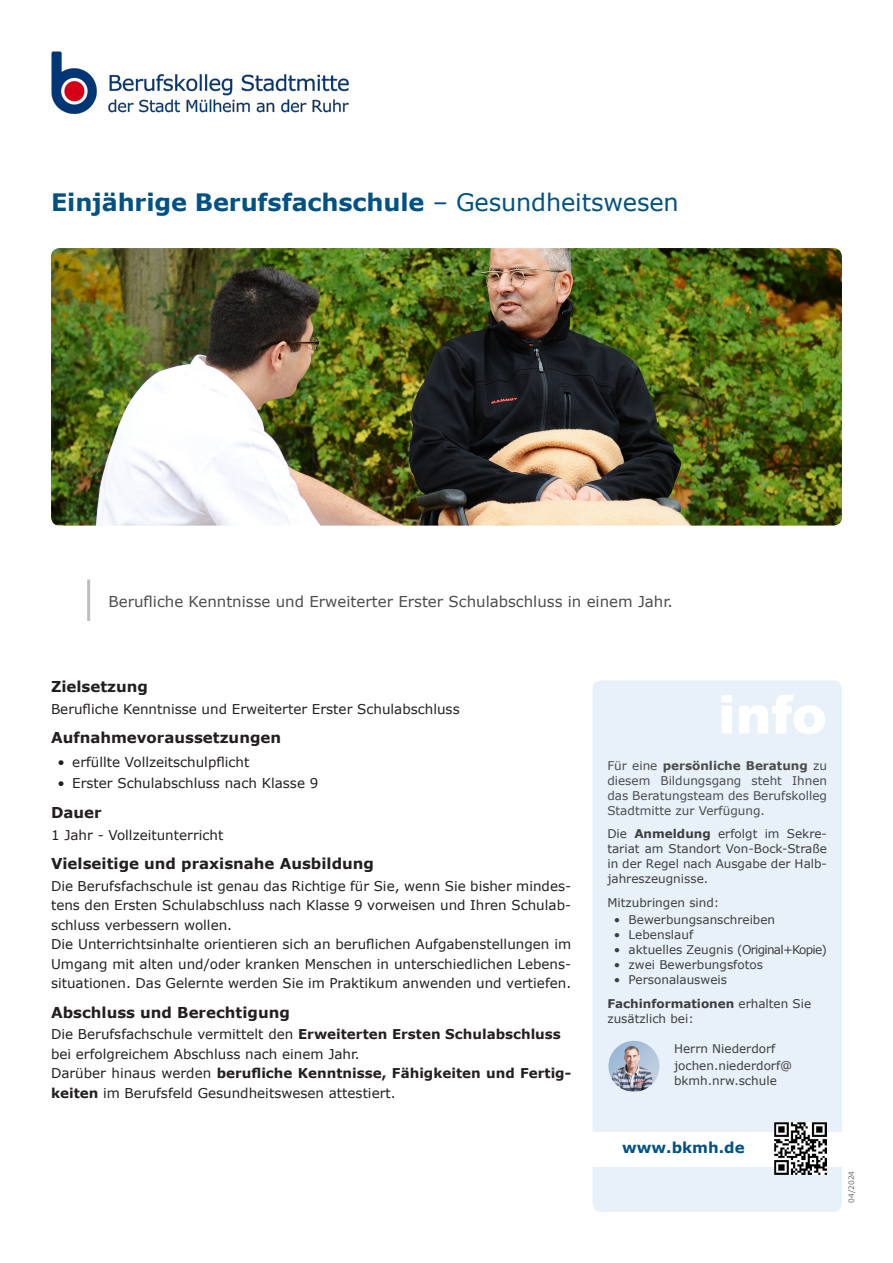
<style>
.page{position:relative;width:893px;height:1263px;background:#fff}
.page>*{position:absolute;margin:0;border:0;box-sizing:border-box;transform-origin:0 0}
.t1{font:900 53.55px "Arial";color:#fff}
.t2{font:700 24px "Verdana";letter-spacing:-.005em;color:#005285}
.Überschrift{font:700 15px "Verdana";color:#231f20}
.Fließtext{font:15px "Verdana";color:#4b4c4d}
.t3{font:700 15px "Verdana";color:#005285}
.Fließtext-2{font:13.5px/19.5px "Verdana";color:#231f20;text-align:justify}
.Aufzählungen{font:13.5px "Verdana";color:#231f20}
.Infobox{font:12px/15px "Verdana";color:#3e3e3f;text-align:justify}
.Infobox-2{font:12px/15px "Verdana";color:#4b4c4d;text-align:justify}
.Aufzählungen-2{font:12px "Verdana";color:#3e3e3f}
.t4{font:7.5px "Verdana";color:#6c6d70}
.s1{font-weight:400}
.s2{font-weight:700}
</style>
<div class="page">
<div style="left:592px;top:680px;width:250px;height:532px;background:#e8f1f9;border-radius:9px"></div>
<img style="left:608px;top:1041px;width:51px;height:51px;border-radius:26px">
<div style="left:592px;top:1132px;width:250px;height:34px;background:#fff"></div>
<img style="left:774px;top:1123px;width:52px;height:52px">
<img style="left:51px;top:51px;width:298px;height:62px">
<img style="left:51px;top:248px;width:791px;height:278px">
<hr style="left:87px;top:579px;width:3px;height:42px;background:#bcbdc0">
<p class="t2" style="left:51px;top:186px;width:629px">Einjährige Berufsfachschule <span class="s1">– Gesundheitswesen</span></p>
<p class="Fließtext" style="left:108px;top:591px;width:566px">Berufliche Kenntnisse und Erweiterter Erster Schulabschluss in einem Jahr.</p>
<p class="Überschrift" style="left:51px;top:676px;width:99px">Zielsetzung</p>
<p class="Fließtext-2" style="left:51px;top:699px;width:410px">Berufliche Kenntnisse und Erweiterter Erster Schulabschluss</p>
<p class="Überschrift" style="left:51px;top:727px;width:232px">Aufnahmevoraussetzungen</p>
<p class="Aufzählungen" style="left:57px;top:752px;width:194px">• erfüllte Vollzeitschulpflicht</p>
<p class="Aufzählungen" style="left:57px;top:774px;width:262px">• Erster Schulabschluss nach Klasse 9</p>
<p class="Überschrift" style="left:51px;top:802px;width:52px">Dauer</p>
<p class="Fließtext-2" style="left:51px;top:825px;width:174px">1 Jahr - Vollzeitunterricht</p>
<p class="Überschrift" style="left:51px;top:853px;width:324px">Vielseitige und praxisnahe Ausbildung</p>
<p class="Fließtext-2" style="left:51px;top:876px;width:522px">Die Berufsfachschule ist genau das Richtige für Sie, wenn Sie bisher mindes&shy;tens den Ersten Schulabschluss nach Klasse 9 vorweisen und Ihren Schulab&shy;schluss verbessern wollen.</p>
<p class="Fließtext-2" style="left:51px;top:934px;width:522px">Die Unterrichtsinhalte orientieren sich an beruflichen Aufgabenstellungen im Umgang mit alten und/oder kranken Menschen in unterschiedlichen Lebens&shy;situationen. Das Gelernte werden Sie im Praktikum anwenden und vertiefen.</p>
<p class="Überschrift" style="left:51px;top:1001px;width:240px">Abschluss und Berechtigung</p>
<p class="Fließtext-2" style="left:51px;top:1024px;width:511px">Die Berufsfachschule vermittelt den <span class="s2">Erweiterten Ersten Schulabschluss </span>bei erfolgreichem Abschluss nach einem Jahr.</p>
<p class="Fließtext-2" style="left:51px;top:1063px;width:522px">Darüber hinaus werden <span class="s2">berufliche Kenntnisse, Fähigkeiten und Fertig&shy;keiten</span> im Berufsfeld Gesundheitswesen attestiert.</p>
<p class="t1" style="left:718px;top:676px;width:111px">info</p>
<p class="Infobox-2" style="left:607px;top:758px;width:221px">Für eine <span class="s2">persönliche Beratung</span> zu diesem Bildungsgang steht Ihnen das Beratungsteam des Berufskolleg Stadtmitte zur Verfügung.</p>
<p class="Infobox" style="left:607px;top:826px;width:221px">Die <span class="s2">Anmeldung</span> erfolgt im Sekre&shy;tariat am Standort Von-Bock-Straße in der Regel nach Ausgabe der Halb&shy;jahreszeugnisse.</p>
<p class="Infobox" style="left:607px;top:895px;width:114px">Mitzubringen sind:</p>
<p class="Aufzählungen-2" style="left:614px;top:911px;width:163px">• Bewerbungsanschreiben</p>
<p class="Aufzählungen-2" style="left:614px;top:926px;width:81px">• Lebenslauf</p>
<p class="Aufzählungen-2" style="left:614px;top:941px;width:215px">• aktuelles Zeugnis (Original+Kopie)</p>
<p class="Aufzählungen-2" style="left:614px;top:956px;width:151px">• zwei Bewerbungsfotos</p>
<p class="Aufzählungen-2" style="left:614px;top:971px;width:115px">• Personalausweis</p>
<p class="Infobox" style="left:607px;top:995px;width:205px"><span class="s2">Fachinformationen</span> erhalten Sie zusätzlich bei:</p>
<p class="Infobox" style="left:674px;top:1041px;width:103px">Herrn Niederdorf</p>
<p class="Infobox" style="left:674px;top:1058px;width:120px">jochen.niederdorf@</p>
<p class="Infobox" style="left:674px;top:1073px;width:104px">bkmh.nrw.schule</p>
<p class="t3" style="left:622px;top:1137px;width:124px">www.bkmh.de</p>
<p class="t4" style="left:846px;top:1203px;width:34px;rotate:-90deg">04/2024</p>
</div>
